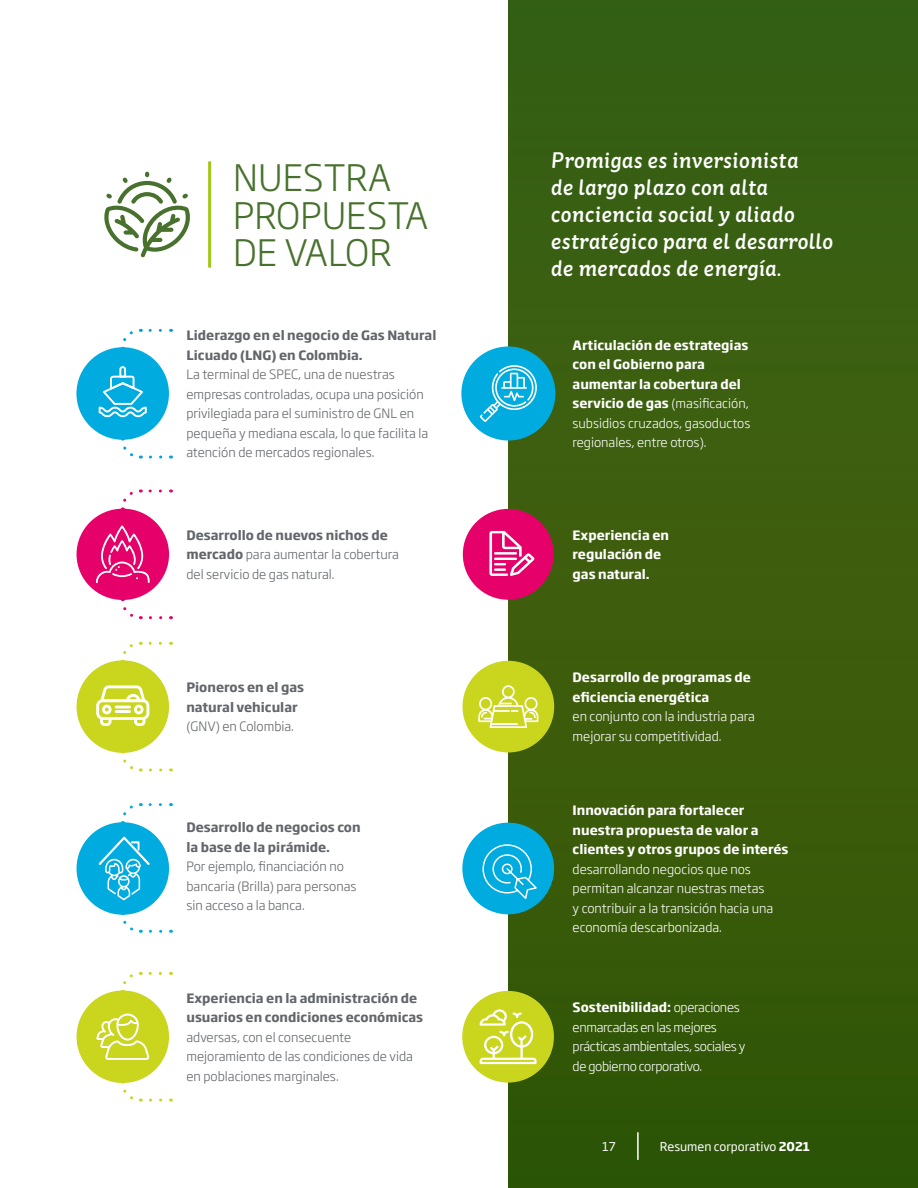
<style>
.page{position:relative;width:918px;height:1188px;background:#fff}
.page>*{position:absolute;margin:0;border:0;box-sizing:border-box;transform-origin:0 0}
.t1{font:300 36px/37.2px "Soho Gothic Pro";color:#48712d}
.t2{font:italic 500 22.5px/27px "St Ryde";letter-spacing:.01em;color:#fff}
.t3{font:300 12.75px/19.5px "Soho Gothic Pro";color:#62656a}
.t4{font:700 12.75px/19.5px "Soho Gothic Pro";color:#fff}
.t5{font:700 12.75px/19.5px "Soho Gothic Pro";color:#62656a}
.t6{font:300 12.75px/19.5px "Soho Gothic Pro";color:#fff}
.t7{font:300 12.75px/19.5px "Soho Gothic Pro";letter-spacing:-.025em;color:#fff}
.t8{font:12px "Soho Gothic Pro";color:#fff}
.s1{font-weight:300}
.s2{font-weight:700}
</style>
<div class="page">
<div style="left:509px;top:0;width:409px;height:1188px;background:#395e0d"></div>
<svg style="left:122px;top:329px;width:38px;height:20px"></svg>
<svg style="left:119px;top:489px;width:41px;height:21px"></svg>
<svg style="left:122px;top:642px;width:38px;height:18px"></svg>
<svg style="left:122px;top:972px;width:38px;height:18px"></svg>
<svg style="left:121px;top:803px;width:39px;height:20px"></svg>
<svg style="left:104px;top:171px;width:86px;height:87px"></svg>
<div style="left:463px;top:509px;width:91px;height:91px;background:#e60069;border-radius:50%"></div>
<svg style="left:489px;top:531px;width:45px;height:45px"></svg>
<div style="left:463px;top:661px;width:91px;height:91px;background:#cad51d;border-radius:50%"></div>
<svg style="left:478px;top:685px;width:60px;height:43px"></svg>
<div style="left:462px;top:823px;width:92px;height:91px;background:#00abdf;border-radius:50%"></div>
<svg style="left:482px;top:844px;width:55px;height:55px"></svg>
<div style="left:462px;top:991px;width:92px;height:92px;background:#cad51d;border-radius:50%"></div>
<svg style="left:480px;top:1009px;width:57px;height:55px"></svg>
<hr style="left:208px;top:161px;width:3px;height:107px;background:#a2c617">
<div style="left:461px;top:346px;width:94px;height:95px;background:#00abdf;border-radius:50%"></div>
<svg style="left:480px;top:365px;width:57px;height:57px"></svg>
<div style="left:76px;top:347px;width:93px;height:93px;background:#00abdf;border-radius:50%"></div>
<svg style="left:99px;top:357px;width:66px;height:102px"></svg>
<div style="left:77px;top:509px;width:92px;height:91px;background:#e60069;border-radius:50%"></div>
<div style="left:77px;top:660px;width:92px;height:93px;background:#cad51d;border-radius:50%"></div>
<div style="left:96px;top:699px;width:53px;height:21px;border:3px solid #fff;border-radius:5px"></div>
<svg style="left:98px;top:670px;width:67px;height:102px"></svg>
<div style="left:77px;top:822px;width:92px;height:93px;background:#00abdf;border-radius:50%"></div>
<svg style="left:99px;top:832px;width:66px;height:101px"></svg>
<div style="left:77px;top:990px;width:92px;height:93px;background:#cad51d;border-radius:50%"></div>
<svg style="left:96px;top:518px;width:69px;height:102px"></svg>
<svg style="left:96px;top:1000px;width:69px;height:102px"></svg>
<hr style="left:637px;top:1132px;width:2px;height:28px;background:#fff">
<h1 class="t1" style="left:233px;top:157px;width:197px">NUESTRA<br>PROPUESTA<br>DE VALOR</h1>
<h2 class="t2" style="left:551px;top:147px;width:284px">Promigas es inversionista<br>de largo plazo con alta conciencia social y aliado estratégico para el desarrollo de mercados de energía.</h2>
<p class="t5" style="left:186px;top:325px;width:251px">Liderazgo en el negocio de Gas Natural<br>Licuado (LNG) en Colombia.</p>
<p class="t3" style="left:186px;top:364px;width:243px">La terminal de SPEC, una de nuestras empresas controladas, ocupa una posición privilegiada para el suministro de GNL en pequeña y mediana escala, lo que facilita la atención de mercados regionales.</p>
<p class="t4" style="left:573px;top:334px;width:179px">Articulación de estrategias con el Gobierno para aumentar la cobertura del servicio de gas <span class="s1">(masificación, subsidios cruzados, gasoductos regionales, entre otros).</span></p>
<p class="t3" style="left:186px;top:525px;width:214px"><span class="s2">Desarrollo de nuevos nichos de mercado</span> para aumentar la cobertura del servicio de gas natural.</p>
<p class="t4" style="left:573px;top:524px;width:98px">Experiencia en regulación de gas natural.</p>
<p class="t5" style="left:186px;top:677px;width:119px">Pioneros en el gas natural vehicular</p>
<p class="t3" style="left:186px;top:716px;width:109px">(GNV) en Colombia.</p>
<p class="t5" style="left:186px;top:817px;width:176px">Desarrollo de negocios con la base de la pirámide.</p>
<p class="t3" style="left:186px;top:856px;width:172px">Por ejemplo, financiación no bancaria (Brilla) para personas sin acceso a la banca.</p>
<p class="t5" style="left:186px;top:987px;width:238px">Experiencia en la administración de usuarios en condiciones económicas</p>
<p class="t3" style="left:186px;top:1027px;width:228px">adversas, con el consecuente mejoramiento de las condiciones de vida en poblaciones marginales.</p>
<p class="t4" style="left:573px;top:667px;width:180px">Desarrollo de programas de eficiencia energética</p>
<p class="t6" style="left:573px;top:706px;width:184px">en conjunto con la industria para mejorar su competitividad.</p>
<p class="t4" style="left:573px;top:800px;width:217px">Innovación para fortalecer nuestra propuesta de valor a clientes y otros grupos de interés</p>
<p class="t6" style="left:573px;top:858px;width:202px">desarrollando negocios que nos permitan alcanzar nuestras metas y contribuir a la transición hacia una economía descarbonizada.</p>
<p class="t7" style="left:573px;top:997px;width:174px"><span class="s2">Sostenibilidad:</span> operaciones enmarcadas en las mejores prácticas ambientales, sociales y de gobierno corporativo.</p>
<p class="t8" style="left:602px;top:1137px;width:15px">17</p>
<p class="t8" style="left:660px;top:1137px;width:152px">Resumen corporativo <span class="s2">2021</span></p>
</div>
